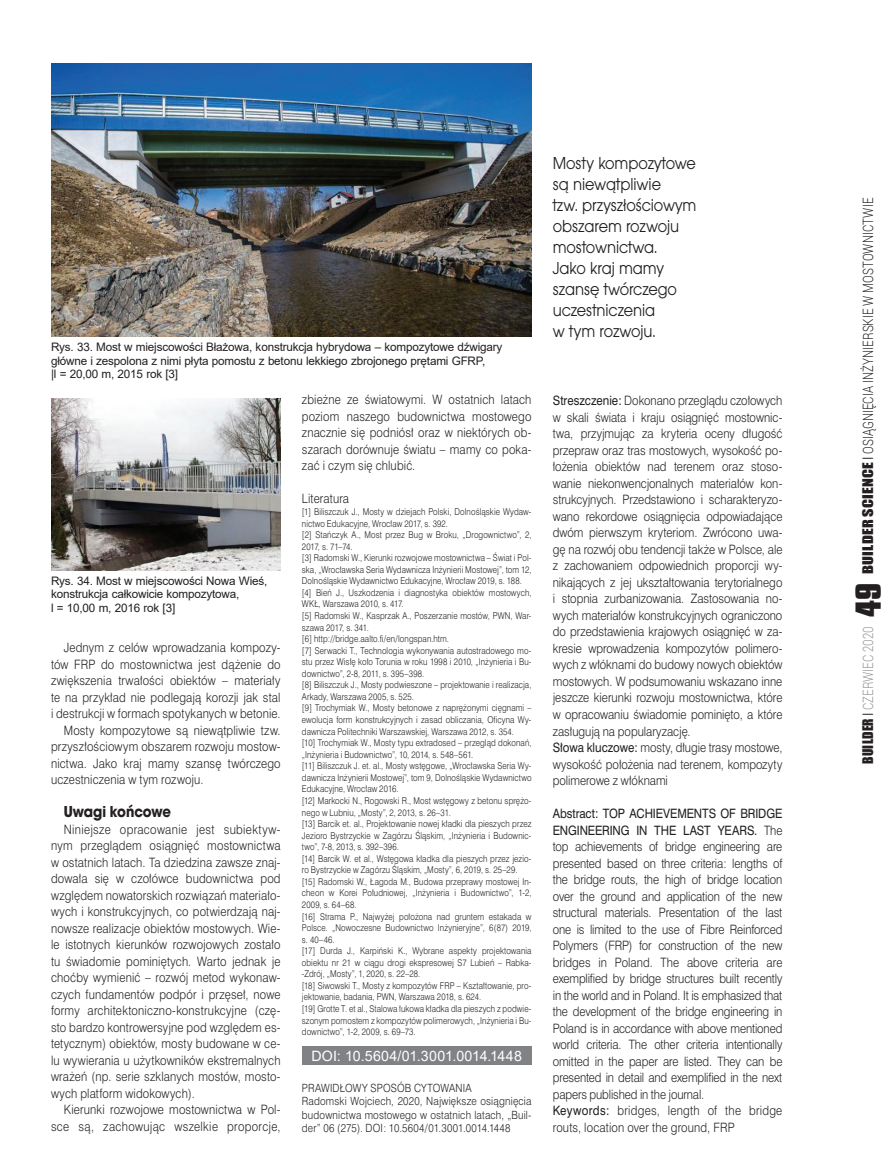
<style>
.page{position:relative;width:893px;height:1170px;background:#fff}
.page>*{position:absolute;margin:0;border:0;box-sizing:border-box;transform-origin:0 0}
.wrzutka{font:18px/21px "Avant Gar Got Itc TEE";letter-spacing:-.005em;color:#231f20;scale:.9 1}
.tekst_swiss{font:700 16.5px "Avant Gar Got Itc TEE";color:#231f20;scale:.9 1}
.t1{font:300 14.25px "Roboto";letter-spacing:.005em;color:#231f20;scale:.8 1}
.Fot_podpis{font:14.25px "Arial";letter-spacing:.01em;color:#fff}
.t2{font:300 14.25px "Roboto";color:#939598;scale:.8 1}
.tekst_swiss-2{font:12px/16.5px "Swis 721 Lt PL";letter-spacing:.015em;color:#231f20;text-align:justify;scale:.89 1}
.ABSTRAKT_POLSKI{font:12px/16.5px "Swis 721 Lt PL";color:#231f20;text-align:justify;scale:.89 1}
.ABSTRAKT_ANGIELSKI{font:12px/16.5px "Swis 721 Lt PL";letter-spacing:.005em;color:#231f20;text-align:justify;scale:.89 1}
.LIITERATURA{font:12px "Swis 721 Lt PL";letter-spacing:.01em;color:#231f20;scale:.89 1}
.Fot_podpis-2{font:11.7px/13.5px "Arial";letter-spacing:-.015em;color:#231f20}
.PRAWIDLOWY_SPOSOB_CY{font:10.5px/13.5px "Swis 721 Lt PL";letter-spacing:.02em;color:#231f20;text-align:justify;scale:.89 1}
.LITERATURA_WYLICZENI{font:8.7px/11.6px "Swis 721 Lt PL";letter-spacing:.015em;color:#231f20;scale:.86 1}
.s1{font-family:"Swis 721 PL"}
.s2{font-family:"Impact";font-weight:400;font-size:13.5px}
.s3{font-family:"Swis 721 Lt PL";font-weight:400;font-size:13.5px}
.s4{font-family:"Impact";font-weight:400;font-size:13.5px;color:#231f20}
.s5{font-family:"Swis 721 Lt PL";font-weight:400;font-size:13.5px;color:#231f20}
.s6{font-family:"Compacta PL";font-weight:700;font-size:30px;color:#231f20}
</style>
<div class="page">
<div style="left:302px;top:1045px;width:229px;height:19px;background:#808285"></div>
<img style="left:51px;top:64px;width:480px;height:273px">
<img style="left:51px;top:398px;width:230px;height:172px">
<p class="Fot_podpis-2" style="left:51px;top:340px;width:453px">Rys. 33. Most w miejscowości Błażowa, konstrukcja hybrydowa – kompozytowe dźwigary główne i zespolona z nimi płyta pomostu z betonu lekkiego zbrojonego prętami GFRP,<br>|l = 20,00 m, 2015 rok [3]</p>
<p class="Fot_podpis-2" style="left:51px;top:573px;width:218px">Rys. 34. Most w miejscowości Nowa Wieś, konstrukcja całkowicie kompozytowa,<br>l = 10,00 m, 2016 rok [3]</p>
<p class="tekst_swiss-2" style="left:51px;top:639px;width:259px;text-indent:13px">Jednym z celów wprowadzania kompozy&shy;tów FRP do mostownictwa jest dążenie do zwiększenia trwałości obiektów – materiały te na przykład nie podlegają korozji jak stal i destrukcji w formach spotykanych w betonie.</p>
<p class="tekst_swiss-2" style="left:51px;top:721px;width:259px;text-indent:13px">Mosty kompozytowe są niewątpliwie tzw. przyszłościowym obszarem rozwoju mostow&shy;nictwa. Jako kraj mamy szansę twórczego uczestniczenia w tym rozwoju.</p>
<p class="tekst_swiss" style="left:64px;top:801px;width:121px">Uwagi końcowe</p>
<p class="tekst_swiss-2" style="left:51px;top:820px;width:259px;text-indent:13px">Niniejsze opracowanie jest subiektyw&shy;nym przeglądem osiągnięć mostownictwa w ostatnich latach. Ta dziedzina zawsze znaj&shy;dowała się w czołówce budownictwa pod względem nowatorskich rozwiązań materiało&shy;wych i konstrukcyjnych, co potwierdzają naj&shy;nowsze realizacje obiektów mostowych. Wie&shy;le istotnych kierunków rozwojowych zostało tu świadomie pominiętych. Warto jednak je choćby wymienić – rozwój metod wykonaw&shy;czych fundamentów podpór i przęseł, nowe formy architektoniczno-konstrukcyjne (czę&shy;sto bardzo kontrowersyjne pod względem es&shy;tetycznym) obiektów, mosty budowane w ce&shy;lu wywierania u użytkowników ekstremalnych wrażeń (np. serie szklanych mostów, mosto&shy;wych platform widokowych).</p>
<p class="tekst_swiss-2" style="left:51px;top:1101px;width:259px;text-align:right">Kierunki rozwojowe mostownictwa w Pol&shy;sce są, zachowując wszelkie proporcje,</p>
<p class="tekst_swiss-2" style="left:302px;top:391px;width:259px">zbieżne ze światowymi. W ostatnich latach poziom naszego budownictwa mostowego znacznie się podniósł oraz w niektórych ob&shy;szarach dorównuje światu – mamy co poka&shy;zać i czym się chlubić.</p>
<p class="LIITERATURA" style="left:302px;top:491px;width:55px">Literatura</p>
<p class="LITERATURA_WYLICZENI" style="left:302px;top:506px;width:268px">[1] Biliszczuk J., Mosty w dziejach Polski, Dolnośląskie Wydaw&shy;nictwo Edukacyjne, Wrocław 2017, s. 392.</p>
<p class="LITERATURA_WYLICZENI" style="left:302px;top:529px;width:268px">[2] Stańczyk A., Most przez Bug w Broku, „Drogownictwo”, 2,<br>2017, s. 71–74.</p>
<p class="LITERATURA_WYLICZENI" style="left:302px;top:552px;width:268px;text-align:justify">[3] Radomski W., Kierunki rozwojowe mostownictwa – Świat i Pol&shy;ska, „Wrocławska Seria Wydawnicza Inżynierii Mostowej”, tom 12, Dolnośląskie Wydawnictwo Edukacyjne, Wrocław 2019, s. 188.</p>
<p class="LITERATURA_WYLICZENI" style="left:302px;top:586px;width:268px">[4] Bień J., Uszkodzenia i diagnostyka obiektów mostowych,<br>WKŁ, Warszawa 2010, s. 417.</p>
<p class="LITERATURA_WYLICZENI" style="left:302px;top:609px;width:268px">[5] Radomski W., Kasprzak A., Poszerzanie mostów, PWN, War&shy;szawa 2017, s. 341.</p>
<p class="LITERATURA_WYLICZENI" style="left:302px;top:633px;width:173px">[6] http://bridge.aalto.fi/en/longspan.htm.</p>
<p class="LITERATURA_WYLICZENI" style="left:302px;top:644px;width:268px;text-align:justify">[7] Serwacki T., Technologia wykonywania autostradowego mo&shy;stu przez Wisłę koło Torunia w roku 1998 i 2010, „Inżynieria i Bu&shy;downictwo”, 2-8, 2011, s. 395–398.</p>
<p class="LITERATURA_WYLICZENI" style="left:302px;top:679px;width:268px">[8] Biliszczuk J., Mosty podwieszone – projektowanie i realizacja,<br>Arkady, Warszawa 2005, s. 525.</p>
<p class="LITERATURA_WYLICZENI" style="left:302px;top:702px;width:268px;text-align:justify">[9] Trochymiak W., Mosty betonowe z naprężonymi cięgnami – ewolucja form konstrukcyjnych i zasad obliczania, Oficyna Wy&shy;dawnicza Politechniki Warszawskiej, Warszawa 2012, s. 354.</p>
<p class="LITERATURA_WYLICZENI" style="left:302px;top:737px;width:268px">[10] Trochymiak W., Mosty typu extradosed – przegląd dokonań, „Inżynieria i Budownictwo”, 10, 2014, s. 548–561.</p>
<p class="LITERATURA_WYLICZENI" style="left:302px;top:760px;width:268px;text-align:justify">[11] Biliszczuk J. et. al., Mosty wstęgowe, „Wrocławska Seria Wy&shy;dawnicza Inżynierii Mostowej”, tom 9, Dolnośląskie Wydawnictwo Edukacyjne, Wrocław 2016.</p>
<p class="LITERATURA_WYLICZENI" style="left:302px;top:794px;width:268px">[12] Markocki N., Rogowski R., Most wstęgowy z betonu sprężo&shy;nego w Lubniu, „Mosty”, 2, 2013, s. 26–31.</p>
<p class="LITERATURA_WYLICZENI" style="left:302px;top:817px;width:268px;text-align:justify">[13] Barcik et. al., Projektowanie nowej kładki dla pieszych przez Jezioro Bystrzyckie w Zagórzu Śląskim, „Inżynieria i Budownic&shy;two”, 7-8, 2013, s. 392–396.</p>
<p class="LITERATURA_WYLICZENI" style="left:302px;top:852px;width:268px">[14] Barcik W. et al., Wstęgowa kładka dla pieszych przez jezio&shy;ro Bystrzyckie w Zagórzu Śląskim, „Mosty”, 6, 2019, s. 25–29.</p>
<p class="LITERATURA_WYLICZENI" style="left:302px;top:875px;width:268px;text-align:justify">[15] Radomski W., Łagoda M., Budowa przeprawy mostowej In&shy;cheon w Korei Południowej, „Inżynieria i Budownictwo”, 1-2, 2009, s. 64–68.</p>
<p class="LITERATURA_WYLICZENI" style="left:302px;top:910px;width:268px;text-align:justify">[16] Strama P., Najwyżej położona nad gruntem estakada w Polsce. „Nowoczesne Budownictwo Inżynieryjne”, 6(87) 2019, s. 40–46.</p>
<p class="LITERATURA_WYLICZENI" style="left:302px;top:944px;width:268px;text-align:justify">[17] Durda J., Karpiński K., Wybrane aspekty projektowania obiektu nr 21 w ciągu drogi ekspresowej S7 Lubień – Rabka--Zdrój, „Mosty”, 1, 2020, s. 22–28.</p>
<p class="LITERATURA_WYLICZENI" style="left:302px;top:979px;width:268px">[18] Siwowski T., Mosty z kompozytów FRP – Kształtowanie, pro&shy;jektowanie, badania, PWN, Warszawa 2018, s. 624.</p>
<p class="LITERATURA_WYLICZENI" style="left:302px;top:1002px;width:268px;text-align:justify">[19] Grotte T. et al., Stalowa łukowa kładka dla pieszych z podwie&shy;szonym pomostem z kompozytów polimerowych, „Inżynieria i Bu&shy;downictwo”, 1-2, 2009, s. 69–73.</p>
<p class="Fot_podpis" style="left:311px;top:1045px;width:212px">DOI: 10.5604/01.3001.0014.1448</p>
<p class="PRAWIDLOWY_SPOSOB_CY" style="left:302px;top:1080px;width:192px">PRAWIDŁOWY SPOSÓB CYTOWANIA</p>
<p class="PRAWIDLOWY_SPOSOB_CY" style="left:302px;top:1094px;width:259px">Radomski Wojciech, 2020, Największe osiągnięcia budownictwa mostowego w ostatnich latach, „Buil&shy;der” 06 (275). DOI: 10.5604/01.3001.0014.1448</p>
<p class="wrzutka" style="left:553px;top:152px;width:161px">Mosty kompozytowe są niewątpliwie<br>tzw. przyszłościowym obszarem rozwoju mostownictwa.<br>Jako kraj mamy szansę twórczego uczestniczenia<br>w tym rozwoju.</p>
<p class="ABSTRAKT_POLSKI" style="left:553px;top:392px;width:259px"><span class="s1">Streszczenie:</span> Dokonano przeglądu czołowych w skali świata i kraju osiągnięć mostownic&shy;twa, przyjmując za kryteria oceny długość przepraw oraz tras mostowych, wysokość po&shy;łożenia obiektów nad terenem oraz stoso&shy;wanie niekonwencjonalnych materiałów kon&shy;strukcyjnych. Przedstawiono i scharakteryzo&shy;wano rekordowe osiągnięcia odpowiadające dwóm pierwszym kryteriom. Zwrócono uwa&shy;gę na rozwój obu tendencji także w Polsce, ale z zachowaniem odpowiednich proporcji wy&shy;nikających z jej ukształtowania terytorialnego i stopnia zurbanizowania. Zastosowania no&shy;wych materiałów konstrukcyjnych ograniczono do przedstawienia krajowych osiągnięć w za&shy;kresie wprowadzenia kompozytów polimero&shy;wych z włóknami do budowy nowych obiektów mostowych. W podsumowaniu wskazano inne jeszcze kierunki rozwoju mostownictwa, które w opracowaniu świadomie pominięto, a które zasługują na popularyzację.</p>
<p class="ABSTRAKT_POLSKI" style="left:553px;top:739px;width:259px"><span class="s1">Słowa kluczowe:</span> mosty, długie trasy mostowe, wysokość położenia nad terenem, kompozyty polimerowe z włóknami</p>
<p class="ABSTRAKT_ANGIELSKI" style="left:553px;top:805px;width:259px"><span class="s1">Abstract: TOP ACHIEVEMENTS OF BRIDGE ENGINEERING IN THE LAST YEARS.</span> The top achievements of bridge engineering are presented based on three criteria: lengths of the bridge routs, the high of bridge location over the ground and application of the new structural materials. Presentation of the last one is limited to the use of Fibre Reinforced Polymers (FRP) for construction of the new bridges in Poland. The above criteria are exemplified by bridge structures built recently in the world and in Poland. It is emphasized that the development of the bridge engineering in Poland is in accordance with above mentioned world criteria. The other criteria intentionally omitted in the paper are listed. They can be presented in detail and exemplified in the next papers published in the journal.</p>
<p class="ABSTRAKT_ANGIELSKI" style="left:553px;top:1102px;width:259px"><span class="s1">Keywords:</span> bridges, length of the bridge routs, location over the ground, FRP</p>
<p class="t1" style="left:858px;top:574px;width:471px;rotate:-90deg"><span class="s2">BUILDER SCIENCE</span> <span class="s3">I</span> OSIĄGNIĘCIA INŻYNIERSKIE W MOSTOWNICTWIE</p>
<p class="t2" style="left:858px;top:763px;width:227px;rotate:-90deg"><span class="s4">BUILDER</span> <span class="s5">I</span> CZERWIEC 2020 <span class="s6">49</span></p>
</div>
